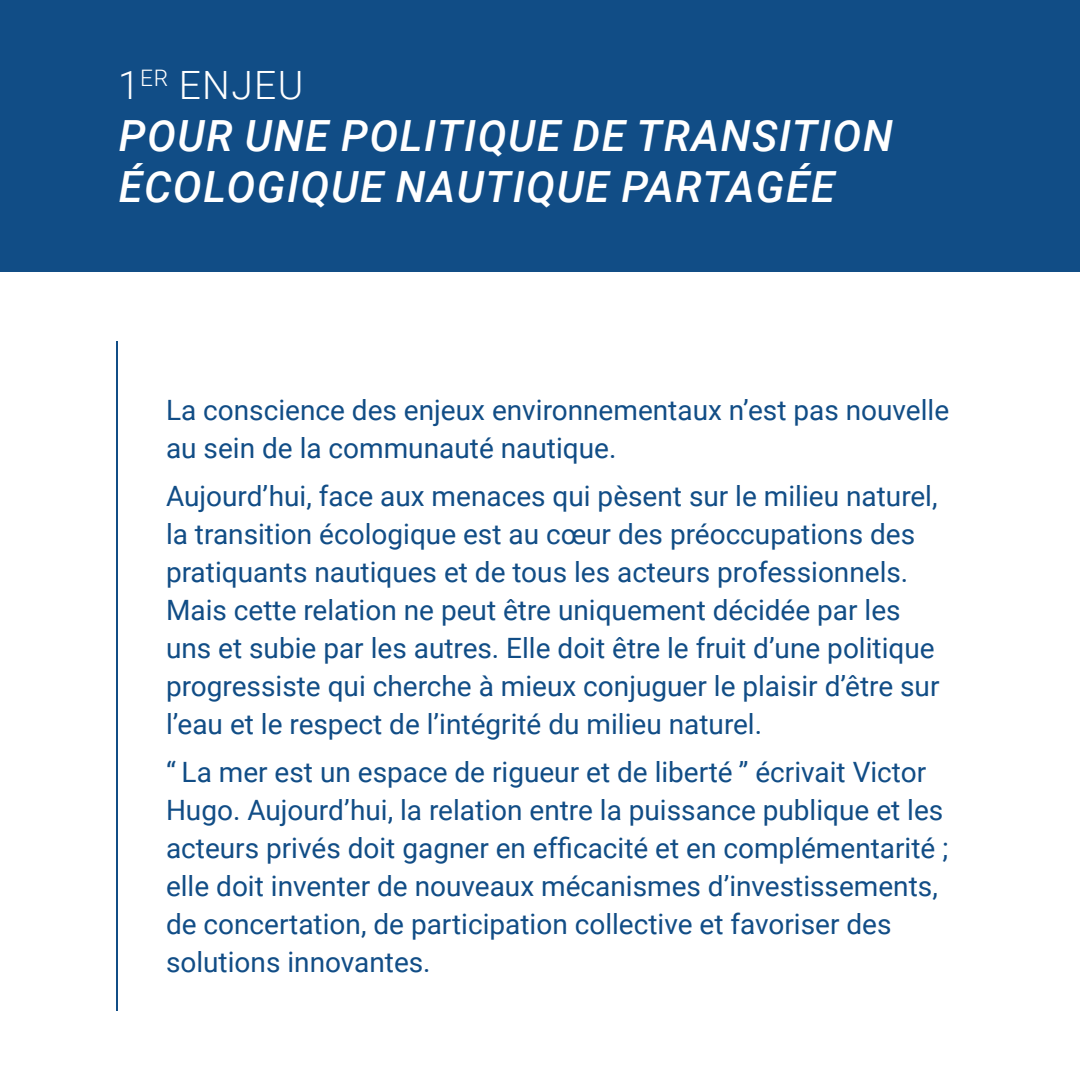
<style>
.page{position:relative;width:1080px;height:1080px;background:#fff}
.page>*{position:absolute;margin:0;border:0;box-sizing:border-box;transform-origin:0 0}
.t1{font:italic 500 43px/51.6px "Roboto";letter-spacing:.035em;color:#fff}
.t2{font:300 39px "Roboto";letter-spacing:.035em;color:#fff}
.t3{font:28px/38px "Roboto";color:#114d86}
</style>
<div class="page">
<div style="left:0;top:0;width:1080px;height:272px;background:#114d86"></div>
<hr style="left:116px;top:341px;width:2px;height:670px;background:#114d86">
<h2 class="t2" style="left:118px;top:58px;width:187px">1<sup>ER</sup> ENJEU</h2>
<h1 class="t1" style="left:119px;top:108px;width:776px">POUR UNE POLITIQUE DE TRANSITION<br>ÉCOLOGIQUE NAUTIQUE PARTAGÉE</h1>
<p class="t3" style="left:166px;top:390px;width:785px">La conscience des enjeux environnementaux n’est pas nouvelle au sein de la communauté nautique.</p>
<p class="t3" style="left:166px;top:476px;width:775px">Aujourd’hui, face aux menaces qui pèsent sur le milieu naturel, la transition écologique est au cœur des préoccupations des pratiquants nautiques et de tous les acteurs professionnels.<br>Mais cette relation ne peut être uniquement décidée par les uns et subie par les autres. Elle doit être le fruit d’une politique progressiste qui cherche à mieux conjuguer le plaisir d’être sur l’eau et le respect de l’intégrité du milieu naturel.</p>
<p class="t3" style="left:166px;top:752px;width:784px">“ La mer est un espace de rigueur et de liberté ” écrivait Victor Hugo. Aujourd’hui, la relation entre la puissance publique et les acteurs privés doit gagner en efficacité et en complémentarité ; elle doit inventer de nouveaux mécanismes d’investissements, de concertation, de participation collective et favoriser des solutions innovantes.</p>
</div>
